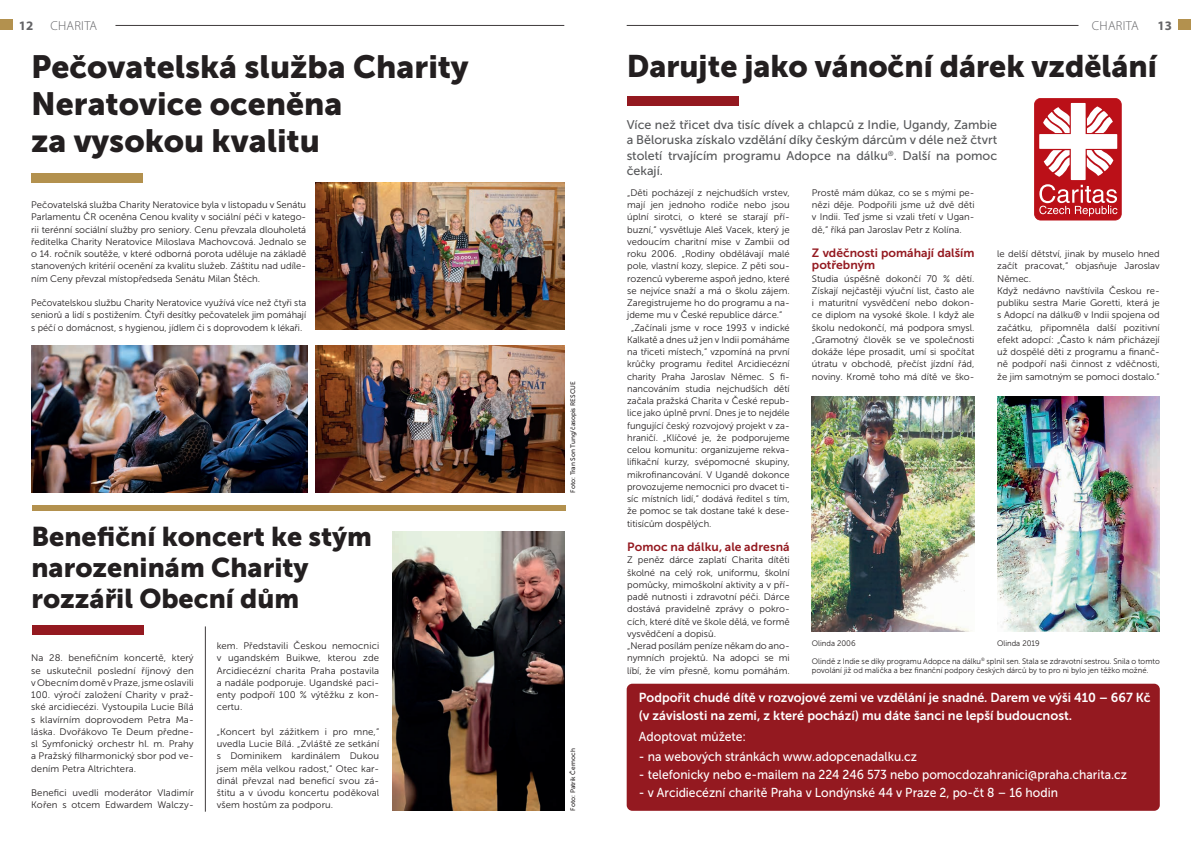
<style>
.page{position:relative;width:1191px;height:842px;background:#fff}
.page>*{position:absolute;margin:0;border:0;box-sizing:border-box;transform-origin:0 0}
.t1{font:32px/37px "Museo Sans 900";color:#231f20}
.t2{font:31px "Museo Sans 900";color:#231f20}
.t3{font:27px/31px "Museo Sans 900";color:#231f20}
.t4{font:13px "Museo Sans 500";color:#fff;scale:.93 1}
.t5{font:13px/18px "Museo Sans 700";color:#fff;scale:.96 1}
.t6{font:300 13px "Myriad Pro";letter-spacing:.02em;color:#636366}
.t7{font:700 13px "Myriad Pro";color:#636366}
.t8{font:12.5px/15.5px "Museo Sans 500";color:#57585a;text-align:justify}
.t9{font:12px/12.2px "Museo Sans 700";color:#941920}
.t10{font:9.5px/12.2px "Museo Sans 300";color:#231f20;text-align:justify}
.t11{font:8px/9.6px "Museo Sans 300";color:#231f20;scale:.96 1}
.t12{font:6.5px "Museo Sans 500";color:#231f20}
</style>
<div class="page">
<div style="left:0;top:20px;width:12px;height:10px;background:#b3914e"></div>
<hr style="left:115px;top:25px;width:449px;height:1px;background:#231f20">
<div style="left:31px;top:173px;width:112px;height:10px;background:#b3914e"></div>
<div style="left:1178px;top:20px;width:13px;height:10px;background:#b3914e"></div>
<hr style="left:626px;top:25px;width:452px;height:1px;background:#231f20">
<div style="left:626px;top:684px;width:533px;height:127px;background:#941920;border-radius:6px"></div>
<svg style="left:1034px;top:98px;width:87px;height:122px"></svg>
<hr style="left:205px;top:626px;width:1px;height:186px;background:#231f20">
<div style="left:32px;top:625px;width:111px;height:9px;background:#941920"></div>
<div style="left:627px;top:96px;width:111px;height:9px;background:#941920"></div>
<div style="left:32px;top:505px;width:533px;height:6px;background:#b3914e"></div>
<img style="left:812px;top:396px;width:162px;height:236px">
<img style="left:997px;top:396px;width:162px;height:236px">
<img style="left:392px;top:531px;width:172px;height:280px">
<img style="left:316px;top:183px;width:248px;height:146px">
<img style="left:316px;top:346px;width:248px;height:146px">
<img style="left:31px;top:346px;width:276px;height:146px">
<h3 class="t6" style="left:1092px;top:18px;width:48px">CHARITA</h3>
<h3 class="t7" style="left:19px;top:17px;width:16px">12</h3>
<h3 class="t6" style="left:50px;top:18px;width:48px">CHARITA</h3>
<h3 class="t7" style="left:1157px;top:17px;width:16px">13</h3>
<h1 class="t1" style="left:31px;top:48px;width:439px">Pečovatelská služba Charity<br>Neratovice oceněna<br>za vysokou kvalitu</h1>
<h2 class="t2" style="left:626px;top:49px;width:532px">Darujte jako vánoční dárek vzdělání</h2>
<h3 class="t8" style="left:626px;top:117px;width:372px">Více než třicet dva tisíc dívek a chlapců z Indie, Ugandy, Zambie a Běloruska získalo vzdělání díky českým dárcům v déle než čtvrt století trvajícím programu Adopce na dálku<sup>®</sup>. Další na pomoc čekají.</h3>
<p class="t10" style="left:31px;top:199px;width:276px">Pečovatelská služba Charity Neratovice byla v listopadu v Senátu Parlamentu ČR oceněna Cenou kvality v sociální péči v katego&shy;rii terénní sociální služby pro seniory. Cenu převzala dlouholetá ředitelka Charity Neratovice Miloslava Machovcová. Jednalo se o 14. ročník soutěže, v které odborná porota uděluje na základě stanovených kritérií ocenění za kvalitu služeb. Záštitu nad udíle&shy;ním Ceny převzal místopředseda Senátu Milan Štěch.</p>
<p class="t10" style="left:31px;top:297px;width:276px">Pečovatelskou službu Charity Neratovice využívá více než čtyři sta seniorů a lidí s postižením. Čtyři desítky pečovatelek jim pomáhají s péčí o domácnost, s hygienou, jídlem či s doprovodem k lékaři.</p>
<h3 class="t3" style="left:31px;top:521px;width:342px">Benefiční koncert ke stým narozeninám Charity rozzářil Obecní dům</h3>
<p class="t10" style="left:31px;top:652px;width:164px">Na 28. benefičním koncertě, který se uskutečnil poslední říjnový den v Obecním domě v Praze, jsme oslavili 100. výročí založení Charity v praž&shy;ské arcidiecézi. Vystoupila Lucie Bílá s klavírním doprovodem Petra Ma&shy;láska. Dvořákovo Te Deum předne&shy;sl Symfonický orchestr hl. m. Prahy a Pražský filharmonický sbor pod ve&shy;dením Petra Altrichtera.</p>
<p class="t10" style="left:31px;top:787px;width:164px">Benefici uvedli moderátor Vladimír<br>Kořen s otcem Edwardem Walczy-</p>
<p class="t10" style="left:217px;top:640px;width:164px">kem. Představili Českou nemocnici v ugandském Buikwe, kterou zde Arcidiecézní charita Praha postavila a nadále podporuje. Ugandské paci&shy;enty podpoří 100 % výtěžku z kon&shy;certu.</p>
<p class="t10" style="left:217px;top:725px;width:164px">„Koncert byl zážitkem i pro mne,“ uvedla Lucie Bílá. „Zvláště ze setkání s Dominikem kardinálem Dukou jsem měla velkou radost,“ Otec kar&shy;dinál převzal nad beneficí svou zá&shy;štitu a v úvodu koncertu poděkoval všem hostům za podporu.</p>
<p class="t12" style="left:569px;top:493px;width:113px;rotate:-90deg">Foto: Tran Son Tung/časopis RESCUE</p>
<p class="t12" style="left:569px;top:811px;width:64px;rotate:-90deg">Foto: Patrik Černoch</p>
<p class="t10" style="left:627px;top:187px;width:164px">„Děti pocházejí z nejchudších vrstev,</p>
<p class="t10" style="left:627px;top:199px;width:164px">mají jen jednoho rodiče nebo jsou</p>
<p class="t10" style="left:627px;top:211px;width:164px">úplní sirotci, o které se starají pří-</p>
<p class="t10" style="left:627px;top:223px;width:164px">buzní,“ vysvětluje Aleš Vacek, který je</p>
<p class="t10" style="left:627px;top:236px;width:164px">vedoucím charitní mise v Zambii od</p>
<p class="t10" style="left:627px;top:248px;width:164px">roku 2006. „Rodiny obdělávají malé</p>
<p class="t10" style="left:627px;top:260px;width:164px">pole, vlastní kozy, slepice. Z pěti sou-</p>
<p class="t10" style="left:627px;top:272px;width:164px">rozenců vybereme aspoň jedno, které</p>
<p class="t10" style="left:627px;top:285px;width:164px">se nejvíce snaží a má o školu zájem.</p>
<p class="t10" style="left:627px;top:297px;width:164px">Zaregistrujeme ho do programu a na-</p>
<p class="t10" style="left:627px;top:309px;width:157px">jdeme mu v České republice dárce.“</p>
<p class="t10" style="left:631px;top:321px;width:160px">„Začínali jsme v roce 1993 v indické</p>
<p class="t10" style="left:627px;top:334px;width:164px">Kalkatě a dnes už jen v Indii pomáháme</p>
<p class="t10" style="left:627px;top:346px;width:164px">na třiceti místech,“ vzpomíná na první</p>
<p class="t10" style="left:627px;top:358px;width:164px">krůčky programu ředitel Arcidiecézní</p>
<p class="t10" style="left:627px;top:370px;width:164px">charity Praha Jaroslav Němec. S fi-</p>
<p class="t10" style="left:627px;top:383px;width:164px">nancováním studia nejchudších dětí</p>
<p class="t10" style="left:627px;top:395px;width:164px">začala pražská Charita v České repub-</p>
<p class="t10" style="left:627px;top:407px;width:164px">lice jako úplně první. Dnes je to nejdéle</p>
<p class="t10" style="left:627px;top:419px;width:164px">fungující český rozvojový projekt v za-</p>
<p class="t10" style="left:627px;top:432px;width:164px">hraničí. „Klíčové je, že podporujeme</p>
<p class="t10" style="left:627px;top:444px;width:164px">celou komunitu: organizujeme rekva-</p>
<p class="t10" style="left:627px;top:456px;width:164px">lifikační kurzy, svépomocné skupiny,</p>
<p class="t10" style="left:627px;top:468px;width:164px">mikrofinancování. V Ugandě dokonce</p>
<p class="t10" style="left:627px;top:481px;width:164px">provozujeme nemocnici pro dvacet ti-</p>
<p class="t10" style="left:627px;top:493px;width:164px">síc místních lidí,“ dodává ředitel s tím,</p>
<p class="t10" style="left:627px;top:505px;width:164px">že pomoc se tak dostane také k dese-</p>
<p class="t10" style="left:627px;top:517px;width:86px">titisícům dospělých.</p>
<p class="t9" style="left:627px;top:541px;width:164px">Pomoc na dálku, ale adresná</p>
<p class="t10" style="left:627px;top:554px;width:164px;text-align:left">Z peněz dárce zaplatí Charita dítěti školné na celý rok, uniformu, školní pomůcky, mimoškolní aktivity a v pří&shy;padě nutnosti i zdravotní péči. Dárce dostává pravidelně zprávy o pokro&shy;cích, které dítě ve škole dělá, ve formě vysvědčení a dopisů.<br>„Nerad posílám peníze někam do ano&shy;nymních projektů. Na adopci se mi líbí, že vím přesně, komu pomáhám.</p>
<p class="t10" style="left:812px;top:187px;width:164px">Prostě mám důkaz, co se s mými pe&shy;nězi děje. Podpořili jsme už dvě děti v Indii. Teď jsme si vzali třetí v Ugan&shy;dě,“ říká pan Jaroslav Petr z Kolína.</p>
<p class="t9" style="left:812px;top:247px;width:164px">Z vděčnosti pomáhají dalším potřebným</p>
<p class="t10" style="left:812px;top:272px;width:164px">Studia úspěšně dokončí 70 % dětí.<br>Získají nejčastěji výuční list, často ale i maturitní vysvědčení nebo dokon&shy;ce diplom na vysoké škole. I když ale školu nedokončí, má podpora smysl. „Gramotný člověk se ve společnosti dokáže lépe prosadit, umí si spočítat útratu v obchodě, přečíst jízdní řád, noviny. Kromě toho má dítě ve ško-</p>
<p class="t10" style="left:997px;top:248px;width:164px;text-align:left">le delší dětství, jinak by muselo hned začít pracovat,“ objasňuje Jaroslav Němec.<br>Když nedávno navštívila Českou re&shy;publiku sestra Marie Goretti, která je s Adopcí na dálku® v Indii spojena od začátku, připomněla další pozitivní efekt adopcí: „Často k nám přicházejí už dospělé děti z programu a finanč&shy;ně podpoří naši činnost z vděčnosti, že jim samotným se pomoci dostalo.“</p>
<p class="t11" style="left:812px;top:638px;width:47px">Olinda 2006</p>
<p class="t11" style="left:997px;top:638px;width:46px">Olinda 2019</p>
<p class="t11" style="left:812px;top:656px;width:364px">Olindě z Indie se díky programu Adopce na dálku<sup>®</sup> splnil sen. Stala se zdravotní sestrou. Snila o tomto povolání již od malička a bez finanční podpory českých dárců by to pro ni bylo jen těžko možné.</p>
<h3 class="t5" style="left:639px;top:688px;width:534px">Podpořit chudé dítě v rozvojové zemi ve vzdělání je snadné. Darem ve výši 410 – 667 Kč (v závislosti na zemi, z které pochází) mu dáte šanci ne lepší budoucnost.</h3>
<h3 class="t4" style="left:639px;top:729px;width:117px">Adoptovat můžete:</h3>
<h3 class="t4" style="left:639px;top:750px;width:301px">- na webových stránkách www.adopcenadalku.cz</h3>
<h3 class="t4" style="left:639px;top:768px;width:526px">- telefonicky nebo e-mailem na 224 246 573 nebo pomocdozahranici@praha.charita.cz</h3>
<h3 class="t4" style="left:639px;top:786px;width:452px">- v Arcidiecézní charitě Praha v Londýnské 44 v Praze 2, po-čt 8 – 16 hodin</h3>
</div>
